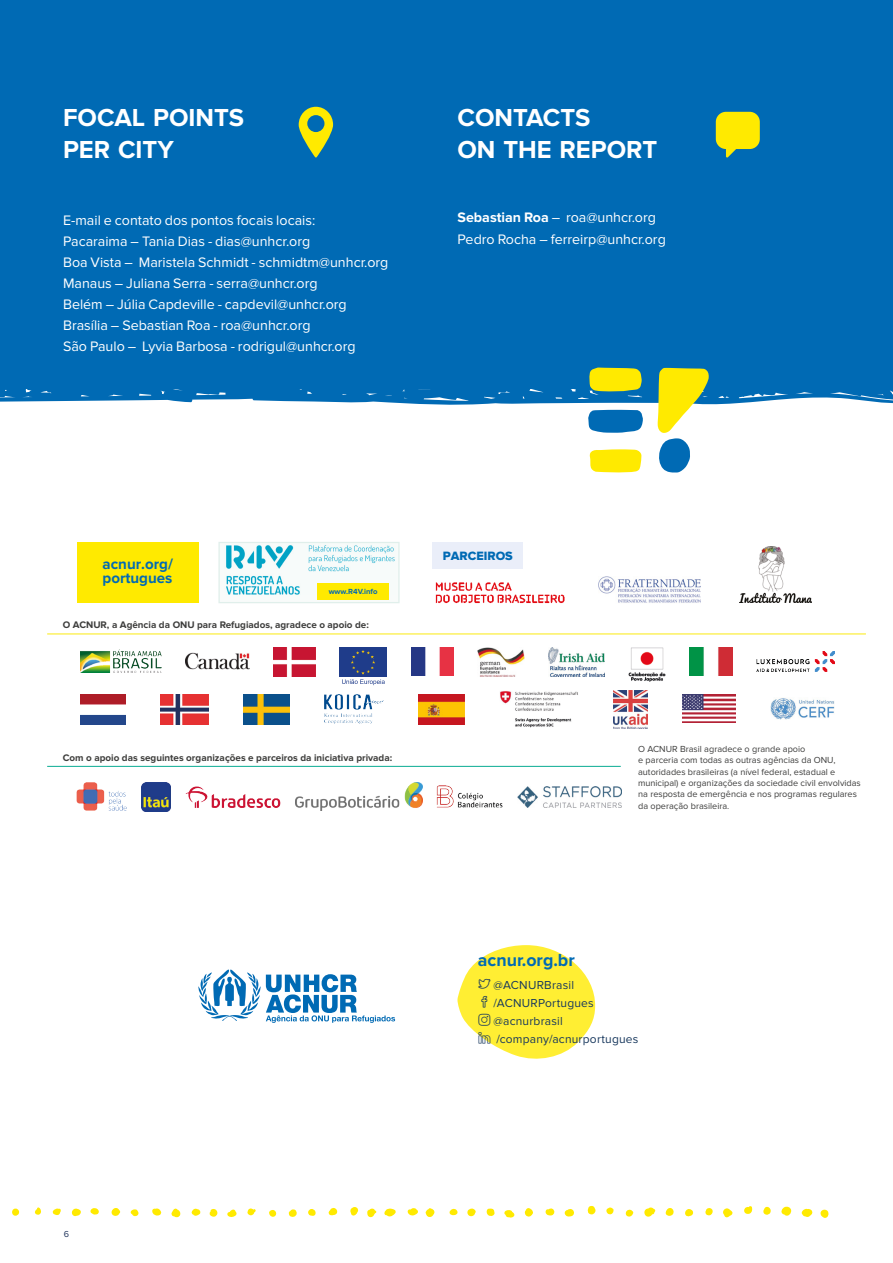
<style>
.page{position:relative;width:893px;height:1263px;background:#fff}
.page>*{position:absolute;margin:0;border:0;box-sizing:border-box;transform-origin:0 0}
.t1{font:700 25.5px/31.5px "Proxima Nova";color:#fff}
.t2{font:700 18px "Proxima Nova";color:#006ab4}
.t3{font:700 15.3px/14px "Proxima Nova";color:#006ab4}
.t4{font:14.25px/21px "Proxima Nova";color:#fff}
.t5{font:12.45px "Proxima Nova Extrabld";color:#006ab4}
.t6{font:12px "Proxima Nova";letter-spacing:.015em;color:#18385d}
.t7{font:12px "Proxima Nova";letter-spacing:.015em;color:#17385e}
.t8{font:700 9.9px "Proxima Nova";color:#3d3d3b}
.t9{font:700 9.9px "Proxima Nova";color:#3d3d3c}
.t10{font:9.15px/11.4px "Proxima Nova";color:#3d3d3c}
.t11{font:9px "Proxima Nova";color:#1f335b}
.t12{font:700 7.65px "Proxima Nova";color:#006ab4}
.s1{font-weight:700}
</style>
<div class="page">
<div style="left:0;top:0;width:893px;height:389px;background:#006ab4"></div>
<svg style="left:716px;top:112px;width:44px;height:46px"></svg>
<svg style="left:299px;top:107px;width:34px;height:51px"></svg>
<svg style="left:820px;top:1209px;width:9px;height:9px"></svg>
<svg style="left:802px;top:1208px;width:11px;height:9px"></svg>
<svg style="left:781px;top:1206px;width:11px;height:10px"></svg>
<svg style="left:763px;top:1206px;width:8px;height:9px"></svg>
<svg style="left:744px;top:1206px;width:8px;height:8px"></svg>
<svg style="left:723px;top:1208px;width:10px;height:9px"></svg>
<svg style="left:705px;top:1208px;width:8px;height:7px"></svg>
<svg style="left:685px;top:1209px;width:9px;height:7px"></svg>
<svg style="left:665px;top:1208px;width:9px;height:8px"></svg>
<svg style="left:644px;top:1207px;width:12px;height:10px"></svg>
<svg style="left:625px;top:1209px;width:9px;height:8px"></svg>
<svg style="left:606px;top:1207px;width:8px;height:7px"></svg>
<svg style="left:588px;top:1206px;width:8px;height:8px"></svg>
<svg style="left:565px;top:1209px;width:9px;height:8px"></svg>
<svg style="left:545px;top:1208px;width:10px;height:7px"></svg>
<svg style="left:524px;top:1208px;width:9px;height:9px"></svg>
<svg style="left:504px;top:1210px;width:10px;height:8px"></svg>
<svg style="left:486px;top:1208px;width:9px;height:8px"></svg>
<svg style="left:467px;top:1208px;width:9px;height:9px"></svg>
<svg style="left:449px;top:1208px;width:9px;height:7px"></svg>
<svg style="left:425px;top:1208px;width:10px;height:9px"></svg>
<svg style="left:407px;top:1208px;width:11px;height:7px"></svg>
<svg style="left:384px;top:1208px;width:12px;height:9px"></svg>
<svg style="left:367px;top:1208px;width:10px;height:9px"></svg>
<svg style="left:350px;top:1207px;width:9px;height:9px"></svg>
<svg style="left:328px;top:1208px;width:10px;height:7px"></svg>
<svg style="left:308px;top:1209px;width:8px;height:7px"></svg>
<svg style="left:289px;top:1209px;width:8px;height:8px"></svg>
<svg style="left:269px;top:1210px;width:7px;height:7px"></svg>
<svg style="left:247px;top:1208px;width:9px;height:7px"></svg>
<svg style="left:227px;top:1209px;width:10px;height:8px"></svg>
<svg style="left:209px;top:1209px;width:8px;height:8px"></svg>
<svg style="left:191px;top:1208px;width:9px;height:8px"></svg>
<svg style="left:171px;top:1208px;width:10px;height:10px"></svg>
<svg style="left:152px;top:1208px;width:9px;height:8px"></svg>
<svg style="left:130px;top:1209px;width:8px;height:7px"></svg>
<svg style="left:111px;top:1208px;width:9px;height:8px"></svg>
<svg style="left:90px;top:1208px;width:9px;height:6px"></svg>
<svg style="left:72px;top:1208px;width:9px;height:8px"></svg>
<svg style="left:52px;top:1208px;width:9px;height:7px"></svg>
<svg style="left:35px;top:1207px;width:6px;height:8px"></svg>
<svg style="left:12px;top:1208px;width:7px;height:8px"></svg>
<div style="left:432px;top:542px;width:91px;height:27px;background:#eaeef9"></div>
<svg style="left:218px;top:542px;width:182px;height:61px"></svg>
<img style="left:225px;top:544px;width:171px;height:51px">
<div style="left:317px;top:582px;width:72px;height:17px;background:#ffea00"></div>
<div style="left:77px;top:542px;width:122px;height:61px;background:#ffea00"></div>
<img style="left:435px;top:582px;width:130px;height:22px">
<img style="left:739px;top:546px;width:73px;height:57px">
<img style="left:599px;top:576px;width:101px;height:27px">
<img style="left:690px;top:647px;width:43px;height:28px">
<img style="left:80px;top:650px;width:82px;height:23px">
<img style="left:186px;top:653px;width:63px;height:16px">
<img style="left:273px;top:647px;width:43px;height:29px">
<img style="left:340px;top:647px;width:47px;height:29px">
<svg style="left:342px;top:679px;width:43px;height:6px"></svg>
<img style="left:411px;top:647px;width:43px;height:28px">
<img style="left:478px;top:647px;width:46px;height:29px">
<img style="left:548px;top:647px;width:56px;height:30px">
<img style="left:628px;top:647px;width:38px;height:34px">
<img style="left:770px;top:698px;width:65px;height:22px">
<img style="left:683px;top:694px;width:52px;height:29px">
<img style="left:613px;top:691px;width:35px;height:38px">
<img style="left:500px;top:691px;width:78px;height:36px">
<img style="left:324px;top:694px;width:59px;height:30px">
<img style="left:243px;top:694px;width:46px;height:30px">
<img style="left:160px;top:694px;width:48px;height:30px">
<img style="left:80px;top:694px;width:45px;height:30px">
<img style="left:757px;top:651px;width:78px;height:20px">
<hr style="left:47px;top:633px;width:819px;height:1px;background:#fbea0f">
<hr style="left:47px;top:766px;width:574px;height:1px;background:#0aac93">
<img style="left:418px;top:694px;width:46px;height:30px">
<img style="left:295px;top:782px;width:127px;height:29px">
<img style="left:141px;top:782px;width:30px;height:29px">
<img style="left:517px;top:786px;width:104px;height:21px">
<img style="left:437px;top:785px;width:66px;height:23px">
<img style="left:76px;top:783px;width:51px;height:28px">
<img style="left:185px;top:786px;width:95px;height:21px">
<svg style="left:198px;top:969px;width:197px;height:54px"></svg>
<svg style="left:0;top:367px;width:893px;height:106px"></svg>
<svg style="left:457px;top:945px;width:138px;height:114px"></svg>
<h1 class="t1" style="left:63px;top:102px;width:182px">FOCAL POINTS<br>PER CITY</h1>
<p class="t4" style="left:63px;top:210px;width:327px">E-mail e contato dos pontos focais locais:<br>Pacaraima – Tania Dias - dias@unhcr.org<br>Boa Vista – Maristela Schmidt - schmidtm@unhcr.org Manaus – Juliana Serra - serra@unhcr.org<br>Belém – Júlia Capdeville - capdevil@unhcr.org Brasília – Sebastian Roa - roa@unhcr.org<br>São Paulo – Lyvia Barbosa - rodrigul@unhcr.org</p>
<h1 class="t1" style="left:457px;top:102px;width:201px">CONTACTS<br>ON THE REPORT</h1>
<p class="t4" style="left:457px;top:206px;width:210px;line-height:22.2px"><span class="s1">Sebastian Roa</span> – roa@unhcr.org<br>Pedro Rocha – ferreirp@unhcr.org</p>
<p class="t3" style="left:103px;top:558px;width:72px">acnur.org/ portugues</p>
<p class="t9" style="left:63px;top:619px;width:307px">O ACNUR, a Agência da ONU para Refugiados, agradece o apoio de:</p>
<p class="t12" style="left:329px;top:587px;width:50px">www.R4V.info</p>
<p class="t8" style="left:63px;top:752px;width:331px">Com o apoio das seguintes organizações e parceiros da iniciativa privada:</p>
<p class="t5" style="left:443px;top:549px;width:72px">PARCEIROS</p>
<p class="t10" style="left:638px;top:743px;width:224px">O ACNUR Brasil agradece o grande apoio<br>e parceria com todas as outras agências da ONU, autoridades brasileiras (a nível federal, estadual e municipal) e organizações da sociedade civil envolvidas na resposta de emergência e nos programas regulares da operação brasileira.</p>
<p class="t2" style="left:478px;top:949px;width:99px">acnur.org.br</p>
<p class="t6" style="left:494px;top:978px;width:82px">@ACNURBrasil</p>
<p class="t7" style="left:494px;top:996px;width:102px">/ACNURPortugues</p>
<p class="t6" style="left:494px;top:1014px;width:71px">@acnurbrasil</p>
<p class="t6" style="left:497px;top:1032px;width:143px">/company/acnurportugues</p>
<p class="t11" style="left:64px;top:1229px;width:7px">6</p>
</div>
